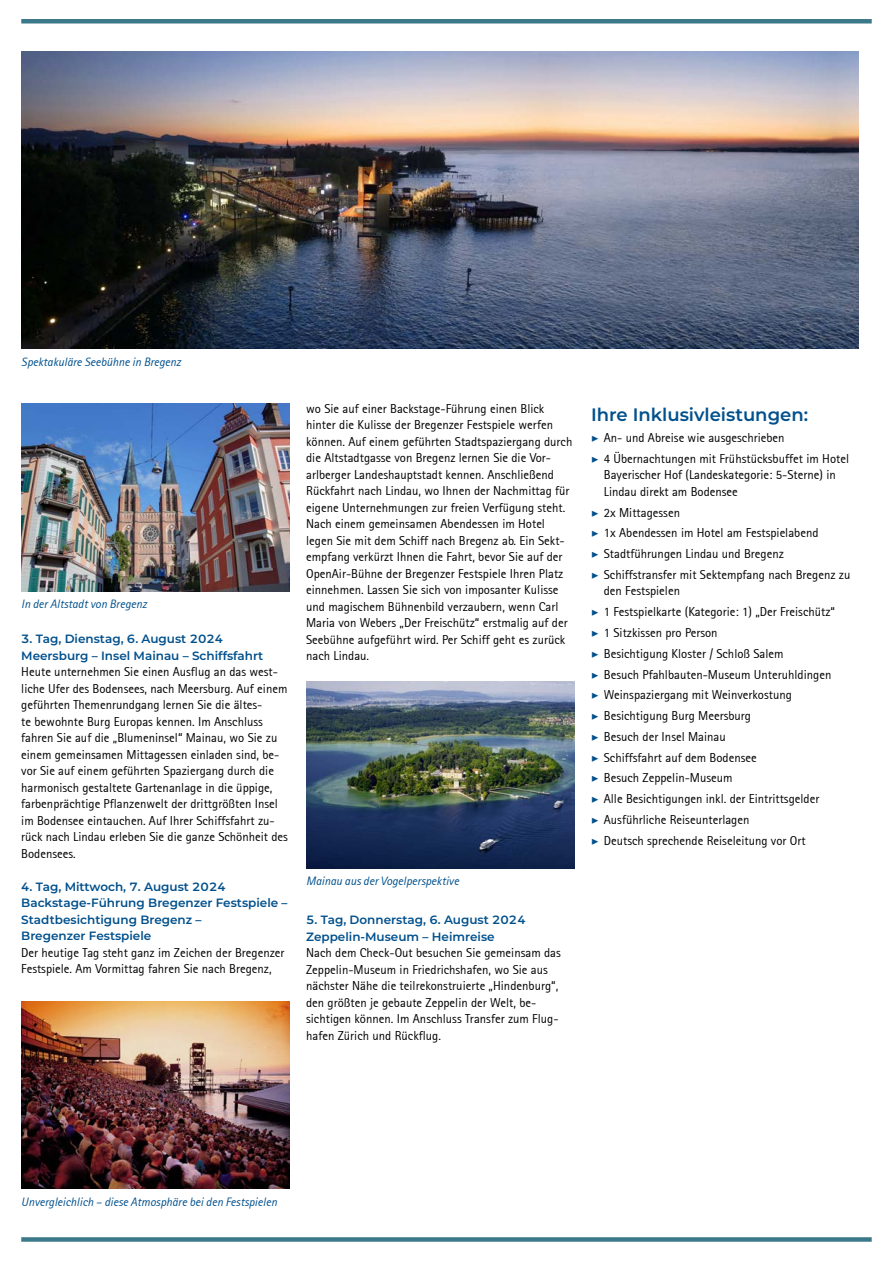
<style>
.page{position:relative;width:893px;height:1263px;background:#fff}
.page>*{position:absolute;margin:0;border:0;box-sizing:border-box;transform-origin:0 0}
.t1{font:600 18px "Montserrat";color:#00508c}
.t2{font:12.75px/16.5px "Rotis Sans Serif";color:#000}
.t3{font:600 12px/16.5px "Montserrat";color:#00508c}
.t4{font:italic 12px "Rotis Sans Serif";color:#00508c}
.s1{font-family:"Minion Pro";font-weight:700;font-style:italic;color:#00508c}
</style>
<div class="page">
<div style="left:21px;top:19px;width:851px;height:5px;background:#3b798a"></div>
<div style="left:21px;top:1237px;width:851px;height:5px;background:#3b798a"></div>
<img style="left:21px;top:51px;width:838px;height:298px">
<img style="left:21px;top:1001px;width:268px;height:187px">
<img style="left:21px;top:404px;width:268px;height:187px">
<img style="left:306px;top:681px;width:268px;height:187px">
<p class="t4" style="left:21px;top:354px;width:161px">Spektakuläre Seebühne in Bregenz</p>
<p class="t4" style="left:21px;top:597px;width:127px">In der Altstadt von Bregenz</p>
<p class="t3" style="left:21px;top:630px;width:244px">3. Tag, Dienstag, 6. August 2024<br>Meersburg – Insel Mainau – Schiffsfahrt</p>
<p class="t2" style="left:21px;top:663px;width:268px">Heute unternehmen Sie einen Ausflug an das west&shy;liche Ufer des Bodensees, nach Meersburg. Auf einem geführten Themenrundgang lernen Sie die ältes-<br>te bewohnte Burg Europas kennen. Im Anschluss fahren Sie auf die „Blumeninsel“ Mainau, wo Sie zu einem gemeinsamen Mittagessen einladen sind, be&shy;vor Sie auf einem geführten Spaziergang durch die harmonisch gestaltete Gartenanlage in die üppige, farbenprächtige Pflanzenwelt der drittgrößten Insel im Bodensee eintauchen. Auf Ihrer Schiffsfahrt zu&shy;rück nach Lindau erleben Sie die ganze Schönheit des Bodensees.</p>
<p class="t3" style="left:21px;top:877px;width:268px">4. Tag, Mittwoch, 7. August 2024<br>Backstage-Führung Bregenzer Festspiele –<br>Stadtbesichtigung Bregenz –<br>Bregenzer Festspiele</p>
<p class="t2" style="left:21px;top:944px;width:265px">Der heutige Tag steht ganz im Zeichen der Bregenzer<br>Festspiele. Am Vormittag fahren Sie nach Bregenz,</p>
<p class="t2" style="left:306px;top:400px;width:268px">wo Sie auf einer Backstage-Führung einen Blick hinter die Kulisse der Bregenzer Festspiele werfen können. Auf einem geführten Stadtspaziergang durch die Altstadtgasse von Bregenz lernen Sie die Vor&shy;arlberger Landeshauptstadt kennen. Anschließend Rückfahrt nach Lindau, wo Ihnen der Nachmittag für eigene Unternehmungen zur freien Verfügung steht.<br>Nach einem gemeinsamen Abendessen im Hotel legen Sie mit dem Schiff nach Bregenz ab. Ein Sekt&shy;empfang verkürzt Ihnen die Fahrt, bevor Sie auf der OpenAir-Bühne der Bregenzer Festspiele Ihren Platz einnehmen. Lassen Sie sich von imposanter Kulisse und magischem Bühnenbild verzaubern, wenn Carl Maria von Webers „Der Freischütz“ erstmalig auf der Seebühne aufgeführt wird. Per Schiff geht es zurück nach Lindau.</p>
<p class="t4" style="left:306px;top:874px;width:154px">Mainau aus der Vogelperspektive</p>
<p class="t3" style="left:306px;top:911px;width:221px">5. Tag, Donnerstag, 6. August 2024<br>Zeppelin-Museum – Heimreise</p>
<p class="t2" style="left:306px;top:945px;width:256px">Nach dem Check-Out besuchen Sie gemeinsam das Zeppelin-Museum in Friedrichshafen, wo Sie aus nächster Nähe die teilrekonstruierte „Hindenburg“, den größten je gebaute Zeppelin der Welt, be&shy;sichtigen können. Im Anschluss Transfer zum Flug&shy;hafen Zürich und Rückflug.</p>
<h1 class="t1" style="left:591px;top:402px;width:219px">Ihre Inklusivleistungen:</h1>
<p class="t2" style="left:591px;top:427px;width:260px;line-height:20.7px"><span class="s1">▶</span> An- und Abreise wie ausgeschrieben<br><span class="s1">▶</span> 4 Übernachtungen mit Frühstücksbuffet im Hotel</p>
<p class="t2" style="left:604px;top:467px;width:234px">Bayerischer Hof (Landeskategorie: 5-Sterne) in<br>Lindau direkt am Bodensee</p>
<p class="t2" style="left:591px;top:502px;width:261px;line-height:20.7px"><span class="s1">▶</span> 2x Mittagessen<br><span class="s1">▶</span> 1x Abendessen im Hotel am Festspielabend<br><span class="s1">▶</span> Stadtführungen Lindau und Bregenz<br><span class="s1">▶</span> Schiffstransfer mit Sektempfang nach Bregenz zu</p>
<p class="t2" style="left:591px;top:581px;width:246px;line-height:20.7px;text-indent:13px">den Festspielen<br><span class="s1">▶</span> 1 Festspielkarte (Kategorie: 1) „Der Freischütz“ <span class="s1">▶</span> 1 Sitzkissen pro Person<br><span class="s1">▶</span> Besichtigung Kloster / Schloß Salem<br><span class="s1">▶</span> Besuch Pfahlbauten-Museum Unteruhldingen <span class="s1">▶</span> Weinspaziergang mit Weinverkostung<br><span class="s1">▶</span> Besichtigung Burg Meersburg<br><span class="s1">▶</span> Besuch der Insel Mainau<br><span class="s1">▶</span> Schiffsfahrt auf dem Bodensee<br><span class="s1">▶</span> Besuch Zeppelin-Museum<br><span class="s1">▶</span> Alle Besichtigungen inkl. der Eintrittsgelder<br><span class="s1">▶</span> Ausführliche Reiseunterlagen<br><span class="s1">▶</span> Deutsch sprechende Reiseleitung vor Ort</p>
<p class="t4" style="left:21px;top:1194px;width:257px">Unvergleichlich – diese Atmosphäre bei den Festspielen</p>
</div>
